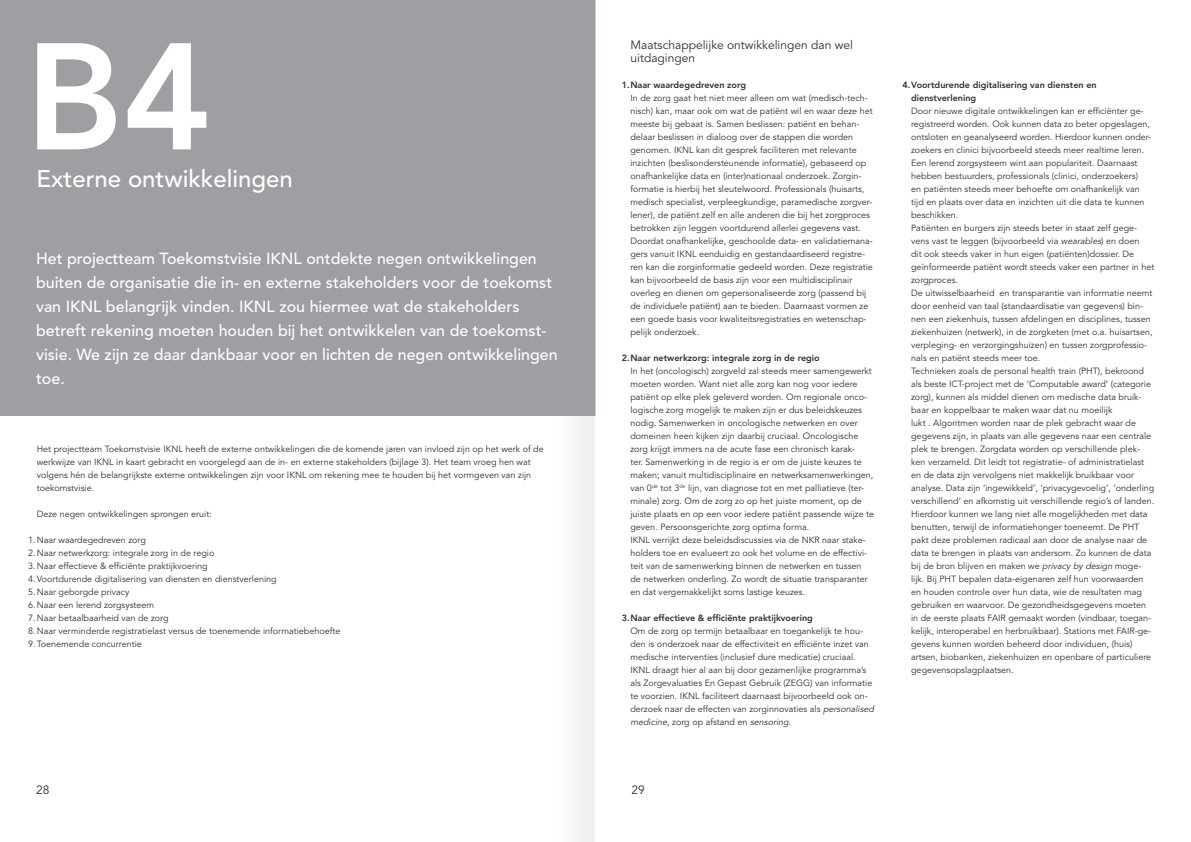
<style>
.page{position:relative;width:1191px;height:842px;background:#fff}
.page>*{position:absolute;margin:0;border:0;box-sizing:border-box;transform-origin:0 0}
.t1{font:800 150px "Avenir LT Std";color:#fff}
.t2{font:500 24px "Avenir LT Std";color:#fff}
.t3{font:500 16px/24px "Avenir LT Std";color:#fff}
.t4{font:12px/13px "Avenir LT Std";color:#312f30}
.t5{font:9px/13px "Avenir LT Std";color:#312f30}
.t6{font:800 9px/13px "Avenir LT Std";color:#312f30}
.s1{font-style:italic}
</style>
<div class="page">
<div style="left:0;top:0;width:595px;height:415px;background:#9d9fa2"></div>
<div style="left:552px;top:0;width:74px;height:842px;background:#9d9fa2;opacity:.3"></div>
<div style="left:595px;top:0;width:36px;height:842px;background:#fff"></div>
<h1 class="t1" style="left:25px;top:9px;width:188px">B4</h1>
<h2 class="t2" style="left:36px;top:165px;width:258px">Externe ontwikkelingen</h2>
<p class="t3" style="left:36px;top:247px;width:523px">Het projectteam Toekomstvisie IKNL ontdekte negen ontwikkelingen buiten de organisatie die in- en externe stakeholders voor de toekomst van IKNL belangrijk vinden. IKNL zou hiermee wat de stakeholders betreft rekening moeten houden bij het ontwikkelen van de toekomst&shy;visie. We zijn ze daar dankbaar voor en lichten de negen ontwikkelingen toe.</p>
<p class="t5" style="left:37px;top:443px;width:508px">Het projectteam Toekomstvisie IKNL heeft de externe ontwikkelingen die de komende jaren van invloed zijn op het werk of de werkwijze van IKNL in kaart gebracht en voorgelegd aan de in- en externe stakeholders (bijlage 3). Het team vroeg hen wat volgens hén de belangrijkste externe ontwikkelingen zijn voor IKNL om rekening mee te houden bij het vormgeven van zijn toekomstvisie.</p>
<p class="t5" style="left:37px;top:508px;width:177px">Deze negen ontwikkelingen sprongen eruit:</p>
<p class="t5" style="left:28px;top:534px;width:314px">1.Naar waardegedreven zorg<br>2.Naar netwerkzorg: integrale zorg in de regio<br>3.Naar effectieve &amp; efficiënte praktijkvoering<br>4.Voortdurende digitalisering van diensten en dienstverlening<br>5.Naar geborgde privacy<br>6.Naar een lerend zorgsysteem<br>7.Naar betaalbaarheid van de zorg<br>8.Naar verminderde registratielast versus de toenemende informatiebehoefte 9.Toenemende concurrentie</p>
<h3 class="t4" style="left:630px;top:39px;width:224px">Maatschappelijke ontwikkelingen dan wel uitdagingen</h3>
<p class="t6" style="left:622px;top:78px;width:126px">1.Naar waardegedreven zorg</p>
<p class="t5" style="left:630px;top:92px;width:244px">In de zorg gaat het niet meer alleen om wat (medisch-tech&shy;nisch) kan, maar ook om wat de patiënt wil en waar deze het meeste bij gebaat is. Samen beslissen: patiënt en behan&shy;delaar beslissen in dialoog over de stappen die worden genomen. IKNL kan dit gesprek faciliteren met relevante inzichten (beslisondersteunende informatie), gebaseerd op onafhankelijke data en (inter)nationaal onderzoek. Zorgin&shy;formatie is hierbij het sleutelwoord. Professionals (huisarts, medisch specialist, verpleegkundige, paramedische zorgver&shy;lener), de patiënt zelf en alle anderen die bij het zorgproces betrokken zijn leggen voortdurend allerlei gegevens vast.<br>Doordat onafhankelijke, geschoolde data- en validatiemana&shy;gers vanuit IKNL eenduidig en gestandaardiseerd registre&shy;ren kan die zorginformatie gedeeld worden. Deze registratie kan bijvoorbeeld de basis zijn voor een multidisciplinair overleg en dienen om gepersonaliseerde zorg (passend bij de individuele patiënt) aan te bieden. Daarnaast vormen ze een goede basis voor kwaliteitsregistraties en wetenschap&shy;pelijk onderzoek.</p>
<p class="t6" style="left:622px;top:351px;width:199px">2.Naar netwerkzorg: integrale zorg in de regio</p>
<p class="t5" style="left:630px;top:365px;width:245px">In het (oncologisch) zorgveld zal steeds meer samengewerkt moeten worden. Want niet alle zorg kan nog voor iedere patiënt op elke plek geleverd worden. Om regionale onco&shy;logische zorg mogelijk te maken zijn er dus beleidskeuzes nodig. Samenwerken in oncologische netwerken en over domeinen heen kijken zijn daarbij cruciaal. Oncologische zorg krijgt immers na de acute fase een chronisch karak-<br>ter. Samenwerking in de regio is er om de juiste keuzes te maken; vanuit multidisciplinaire en netwerksamenwerkingen, van 0<sup>de</sup> tot 3<sup>de</sup> lijn, van diagnose tot en met palliatieve (ter&shy;minale) zorg. Om de zorg zo op het juiste moment, op de juiste plaats en op een voor iedere patiënt passende wijze te geven. Persoonsgerichte zorg optima forma.<br>IKNL verrijkt deze beleidsdiscussies via de NKR naar stake&shy;holders toe en evalueert zo ook het volume en de effectivi&shy;teit van de samenwerking binnen de netwerken en tussen de netwerken onderling. Zo wordt de situatie transparanter en dat vergemakkelijkt soms lastige keuzes.</p>
<p class="t6" style="left:622px;top:611px;width:192px">3.Naar effectieve &amp; efficiënte praktijkvoering</p>
<p class="t5" style="left:630px;top:625px;width:247px">Om de zorg op termijn betaalbaar en toegankelijk te hou&shy;den is onderzoek naar de effectiviteit en efficiënte inzet van medische interventies (inclusief dure medicatie) cruciaal.<br>IKNL draagt hier al aan bij door gezamenlijke programma’s als Zorgevaluaties En Gepast Gebruik (ZEGG) van informatie te voorzien. IKNL faciliteert daarnaast bijvoorbeeld ook on&shy;derzoek naar de effecten van zorginnovaties als <span class="s1">personalised medicine</span>, z o rg o p a fst a n d e n <span class="s1">sensoring</span>.</p>
<h3 class="t4" style="left:36px;top:784px;width:15px">28</h3>
<h3 class="t4" style="left:631px;top:784px;width:15px">29</h3>
<p class="t6" style="left:911px;top:78px;width:187px;text-indent:-9px">4.Voortdurende digitalisering van diensten en dienstverlening</p>
<p class="t5" style="left:911px;top:105px;width:245px">Door nieuwe digitale ontwikkelingen kan er efficiënter ge&shy;registreerd worden. Ook kunnen data zo beter opgeslagen, ontsloten en geanalyseerd worden. Hierdoor kunnen onder&shy;zoekers en clinici bijvoorbeeld steeds meer realtime leren.<br>Een lerend zorgsysteem wint aan populariteit. Daarnaast hebben bestuurders, professionals (clinici, onderzoekers)<br>en patiënten steeds meer behoefte om onafhankelijk van tijd en plaats over data en inzichten uit die data te kunnen beschikken.<br>Patiënten en burgers zijn steeds beter in staat zelf gege&shy;vens vast te leggen (bijvoorbeeld via <span class="s1">wearables</span>) en doen<br>dit ook steeds vaker in hun eigen (patiënten)dossier. De geïnformeerde patiënt wordt steeds vaker een partner in het zorgproces.<br>De uitwisselbaarheid en transparantie van informatie neemt door eenheid van taal (standaardisatie van gegevens) bin&shy;nen een ziekenhuis, tussen afdelingen en disciplines, tussen ziekenhuizen (netwerk), in de zorgketen (met o.a. huisartsen, verpleging- en verzorgingshuizen) en tussen zorgprofessio&shy;nals en patiënt steeds meer toe.<br>Technieken zoals de personal health train (PHT), bekroond als beste ICT-project met de ‘Computable award’ (categorie zorg), kunnen als middel dienen om medische data bruik&shy;baar en koppelbaar te maken waar dat nu moeilijk<br>lukt . Algoritmen worden naar de plek gebracht waar de gegevens zijn, in plaats van alle gegevens naar een centrale plek te brengen. Zorgdata worden op verschillende plek&shy;ken verzameld. Dit leidt tot registratie- of administratielast en de data zijn vervolgens niet makkelijk bruikbaar voor analyse. Data zijn ‘ingewikkeld’, ‘privacygevoelig’, ‘onderling verschillend’ en afkomstig uit verschillende regio’s of landen.<br>Hierdoor kunnen we lang niet alle mogelijkheden met data benutten, terwijl de informatiehonger toeneemt. De PHT pakt deze problemen radicaal aan door de analyse naar de data te brengen in plaats van andersom. Zo kunnen de data bij de bron blijven en maken we <span class="s1">privacy by design</span> moge&shy;lijk. Bij PHT bepalen data-eigenaren zelf hun voorwaarden en houden controle over hun data, wie de resultaten mag gebruiken en waarvoor. De gezondheidsgegevens moeten in de eerste plaats FAIR gemaakt worden (vindbaar, toegan&shy;kelijk, interoperabel en herbruikbaar). Stations met FAIR-ge&shy;gevens kunnen worden beheerd door individuen, (huis) artsen, biobanken, ziekenhuizen en openbare of particuliere gegevensopslagplaatsen.</p>
</div>
